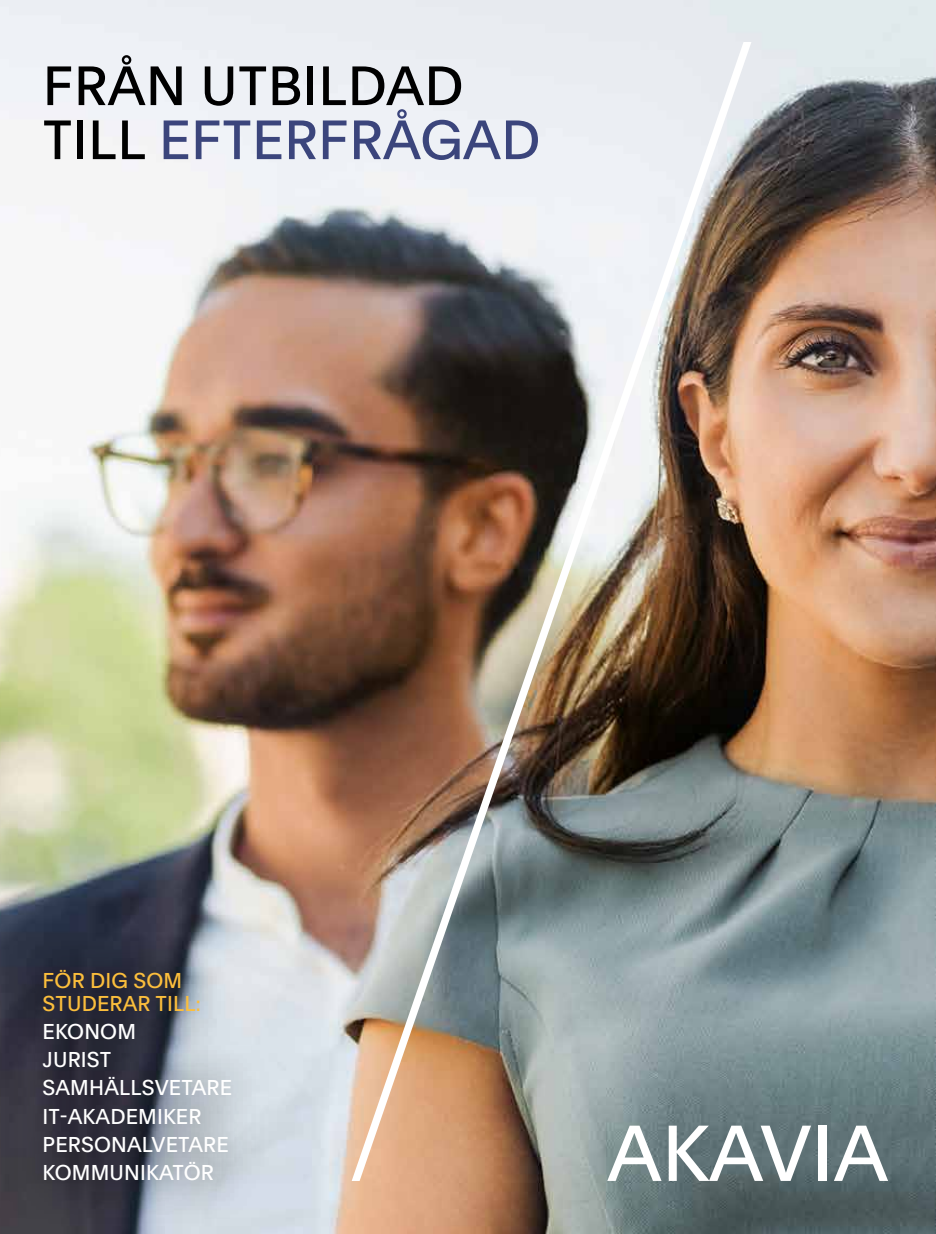
<style>
.page{position:relative;width:936px;height:1234px;background:#fff}
.page>*{position:absolute;margin:0;border:0;box-sizing:border-box;transform-origin:0 0}
.t1{font:77.25px "Plain";letter-spacing:.005em;color:#fff}
.t2{font:54px/54px "Plain";letter-spacing:.01em;color:#000}
.t3{font:21px/28.2px "Plain";letter-spacing:.01em;color:#fff}
.t4{font:21px/22.5px "Plain";letter-spacing:.01em;color:#fbbe3c}
.s1{color:#3b457c}
</style>
<div class="page">
<img style="left:0;top:0;width:935px;height:1233px">
<svg style="left:4px;top:932px;width:265px;height:290px;background:#696c78"></svg>
<img style="left:341px;top:43px;width:418px;height:1137px">
<h2 class="t2" style="left:43px;top:56px;width:499px">FRÅN UTBILDAD<br>TILL <span class="s1">EFTERFRÅGAD</span></h2>
<p class="t4" style="left:43px;top:968px;width:160px">FÖR DIG SOM<br>STUDERAR TILL:</p>
<p class="t3" style="left:43px;top:1016px;width:191px">EKONOM<br>JURIST<br>SAMHÄLLSVETARE<br>IT-AKADEMIKER<br>PERSONALVETARE<br>KOMMUNIKATÖR</p>
<h1 class="t1" style="left:607px;top:1097px;width:282px">AKAVIA</h1>
</div>
